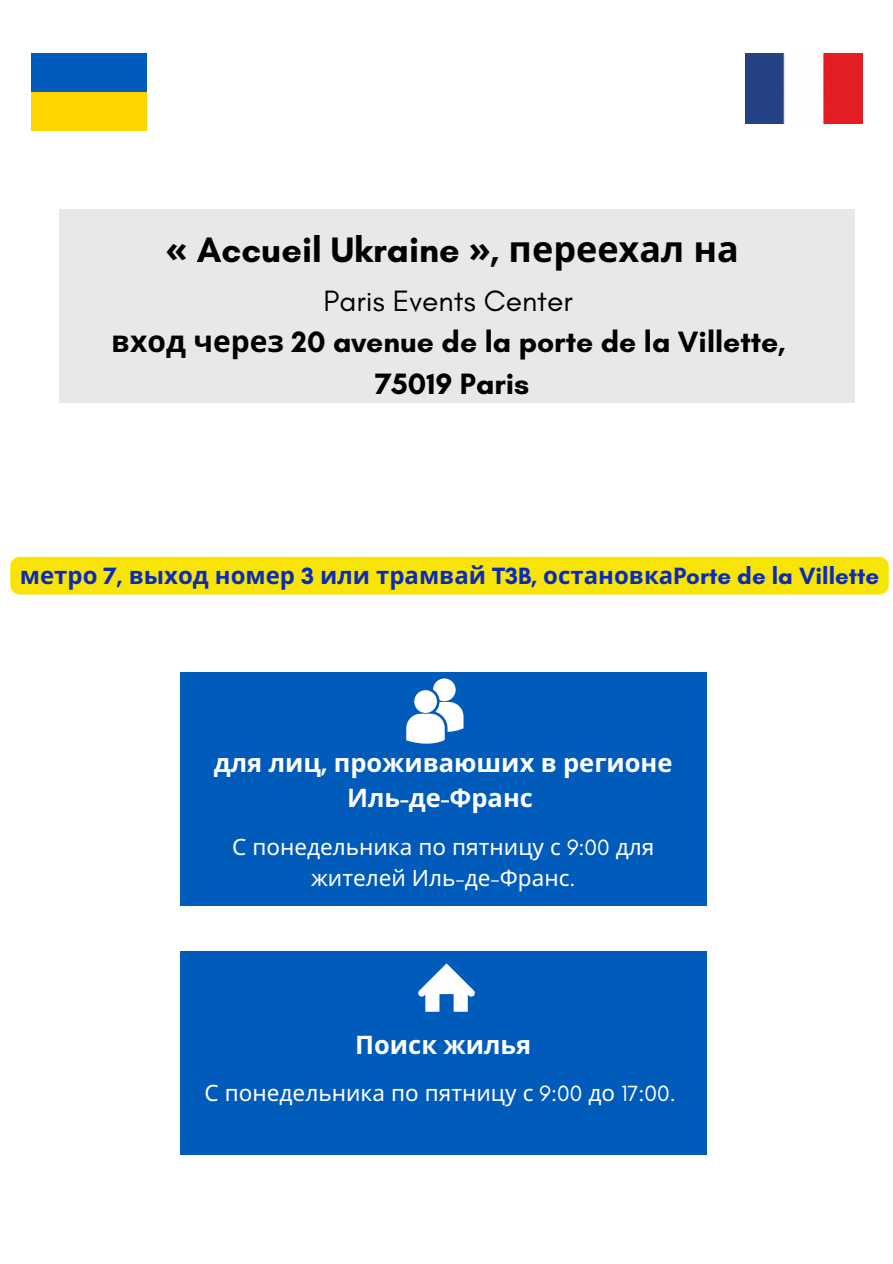
<style>
.page{position:relative;width:893px;height:1264px;background:#fff}
.page>*{position:absolute;margin:0;border:0;box-sizing:border-box;transform-origin:0 0}
.t1{font:700 36px "Glacial Indifference";color:#000}
.t2{font:700 30px/41.5px "Glacial Indifference";color:#000;text-align:center}
.t3{font:700 25.5px/34.8px "Noto Sans";color:#fff;text-align:center}
.t4{font:700 24px "Noto Sans";color:#0b2cb8}
.t5{font:22.5px/31.5px "Noto Sans";color:#fff;text-align:center}
.s1{font-family:"Noto Sans"}
.s2{font-weight:400}
.s3{font-family:"Glacial Indifference"}
</style>
<div class="page">
<svg style="left:31px;top:53px;width:191px;height:157px"></svg>
<div style="left:59px;top:210px;width:795px;height:193px;background:#e8e8e8"></div>
<img style="left:745px;top:54px;width:117px;height:70px">
<img style="left:32px;top:54px;width:114px;height:76px">
<div style="left:10px;top:557px;width:878px;height:37px;background:#f8e505;border-radius:9px"></div>
<div style="left:180px;top:672px;width:526px;height:234px;background:#005bbb"></div>
<div style="left:180px;top:951px;width:526px;height:204px;background:#005bbb"></div>
<svg style="left:418px;top:963px;width:57px;height:48px"></svg>
<svg style="left:406px;top:678px;width:57px;height:65px"></svg>
<h1 class="t1" style="left:166px;top:228px;width:574px"><span class="s1">«</span> Accueil Ukraine <span class="s1">»</span>, <span class="s1">переехал на</span></h1>
<h2 class="t2" style="left:111px;top:279px;width:676px"><span class="s2">Paris Events Center<br></span><span class="s1">вход через</span> 20 avenue de la porte de la Villette,<br>75019 Paris</h2>
<p class="t4" style="left:20px;top:558px;width:860px">метро <span class="s3">7,</span> выход номер <span class="s3">3</span> или трамвай <span class="s3">T3B,</span> остановка<span class="s3">Porte de la Villette</span></p>
<p class="t3" style="left:214px;top:745px;width:460px">для лиц<span class="s3">,</span> проживаюших в регионе<br>Иль<span class="s3">-</span>де<span class="s3">-</span>Франс</p>
<p class="t5" style="left:232px;top:830px;width:424px">С понедельника по пятницу с <span class="s3">9:00</span> для жителей Иль<span class="s3">-</span>де<span class="s3">-</span>Франс<span class="s3">.</span></p>
<p class="t3" style="left:355px;top:1026px;width:178px">Поиск жилья</p>
<p class="t5" style="left:205px;top:1076px;width:472px">С понедельника по пятницу с <span class="s3">9:00</span> до <span class="s3">17:00.</span></p>
</div>
